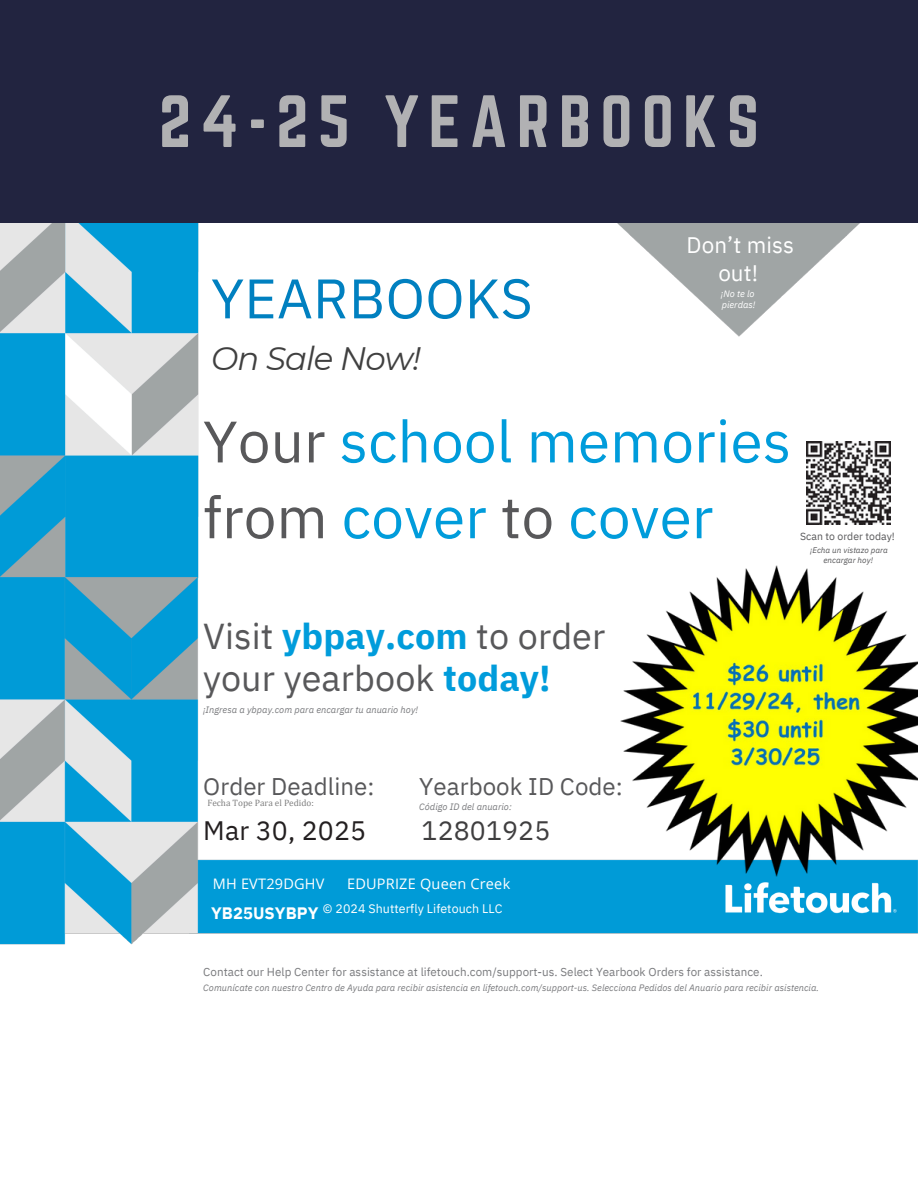
<style>
.page{position:relative;width:918px;height:1188px;background:#fff}
.page>*{position:absolute;margin:0;border:0;box-sizing:border-box;transform-origin:0 0}
.t1{font:64.65px "Norwester";letter-spacing:.14em;color:#b1b1b3}
.t2{font:58.35px "IBM Plex Sans";letter-spacing:.005em;color:#009cdb}
.t3{font:55.65px "IBM Plex Sans";letter-spacing:.005em;color:#0080c0}
.t4{font:36px "IBM Plex Sans";letter-spacing:.005em;color:#58585a}
.t5{font:italic 32.4px "Montserrat";letter-spacing:-.03em;color:#404040}
.t6{font:26.7px "IBM Plex Sans";letter-spacing:.005em;color:#231f20}
.t7{font:26.7px "IBM Plex Sans";letter-spacing:.005em;color:#3f3e3f}
.t8{font:24.15px "IBM Plex Sans";letter-spacing:.005em;color:#58585a}
.t9{font:22.5px "IBM Plex Sans";letter-spacing:.005em;color:#fff}
.t10{font:700 16.5px "IBM Plex Sans";letter-spacing:.005em;color:#fff}
.t11{font:14.55px "Open Sans";letter-spacing:.015em;color:#fff}
.t12{font:12.45px "IBM Plex Sans";letter-spacing:.005em;color:#fff}
.t13{font:11.55px "IBM Plex Sans";letter-spacing:.005em;color:#797a7d}
.t14{font:10.5px "IBM Plex Sans";letter-spacing:.005em;color:#58585a}
.t15{font:italic 9.3px "IBM Plex Sans";letter-spacing:.005em;color:#797a7d}
.t16{font:9.3px "Cambria";color:#808080}
.t17{font:italic 9.3px "IBM Plex Sans";letter-spacing:.005em;color:#fff}
.t18{font:italic 8.1px "IBM Plex Sans";letter-spacing:.005em;color:#58585a}
.s1{color:#58585a}
.s2{font-weight:700;color:#009cdb}
</style>
<div class="page">
<img style="left:0;top:222px;width:918px;height:723px">
<img style="left:807px;top:442px;width:83px;height:83px">
<img style="left:620px;top:565px;width:298px;height:312px">
<img style="left:653px;top:587px;width:245px;height:260px">
<div style="left:0;top:0;width:918px;height:222px;background:#222440"></div>
<p class="t1" style="left:159px;top:82px;width:602px">24-25 YEARBOOKS</p>
<h6 class="t3" style="left:211px;top:261px;width:323px">YEARBOOKS</h6>
<h6 class="t5" style="left:211px;top:338px;width:211px">On Sale Now!</h6>
<p class="t9" style="left:687px;top:230px;width:109px">Don’t miss</p>
<p class="t9" style="left:718px;top:257px;width:41px">out!</p>
<p class="t17" style="left:721px;top:287px;width:35px">¡No te lo</p>
<h2 class="t17" style="left:722px;top:299px;width:35px">pierdas!</h2>
<p class="t2" style="left:203px;top:403px;width:590px"><span class="s1">Your</span> school memories</p>
<p class="t2" style="left:203px;top:478px;width:512px"><span class="s1">from</span> cover <span class="s1">to</span> cover</p>
<h4 class="t14" style="left:800px;top:529px;width:96px">Scan to order today!</h4>
<p class="t18" style="left:810px;top:544px;width:79px">¡Echa un vistazo para</p>
<p class="t18" style="left:823px;top:554px;width:51px">encargar hoy!</p>
<p class="t4" style="left:203px;top:612px;width:404px">Visit <span class="s2">ybpay.com</span> to order</p>
<p class="t4" style="left:203px;top:654px;width:349px">your yearbook <span class="s2">today!</span></p>
<p class="t15" style="left:203px;top:703px;width:217px">¡Ingresa a ybpay.com para encargar tu anuario hoy!</p>
<h3 class="t8" style="left:203px;top:770px;width:173px">Order Deadline:</h3>
<h5 class="t16" style="left:207px;top:797px;width:108px">Fecha Tope Para el Pedido:</h5>
<h5 class="t8" style="left:419px;top:770px;width:205px">Yearbook ID Code:</h5>
<p class="t15" style="left:419px;top:800px;width:94px">Código ID del anuario:</p>
<p class="t6" style="left:203px;top:813px;width:164px">Mar 30, 2025</p>
<h4 class="t7" style="left:422px;top:813px;width:130px">12801925</h4>
<h4 class="t11" style="left:213px;top:873px;width:113px">MH EVT29DGHV</h4>
<p class="t11" style="left:347px;top:873px;width:165px">EDUPRIZE Queen Creek</p>
<p class="t12" style="left:323px;top:900px;width:181px">© 2024 Shutterfly Lifetouch LLC</p>
<p class="t10" style="left:211px;top:902px;width:109px">YB25USYBPY</p>
<p class="t13" style="left:203px;top:964px;width:561px">Contact our Help Center for assistance at lifetouch.com/support-us. Select Yearbook Orders for assistance.</p>
<h2 class="t15" style="left:203px;top:982px;width:617px">Comunícate con nuestro Centro de Ayuda para recibir asistencia en lifetouch.com/support-us. Selecciona Pedidos del Anuario para recibir asistencia.</h2>
</div>
